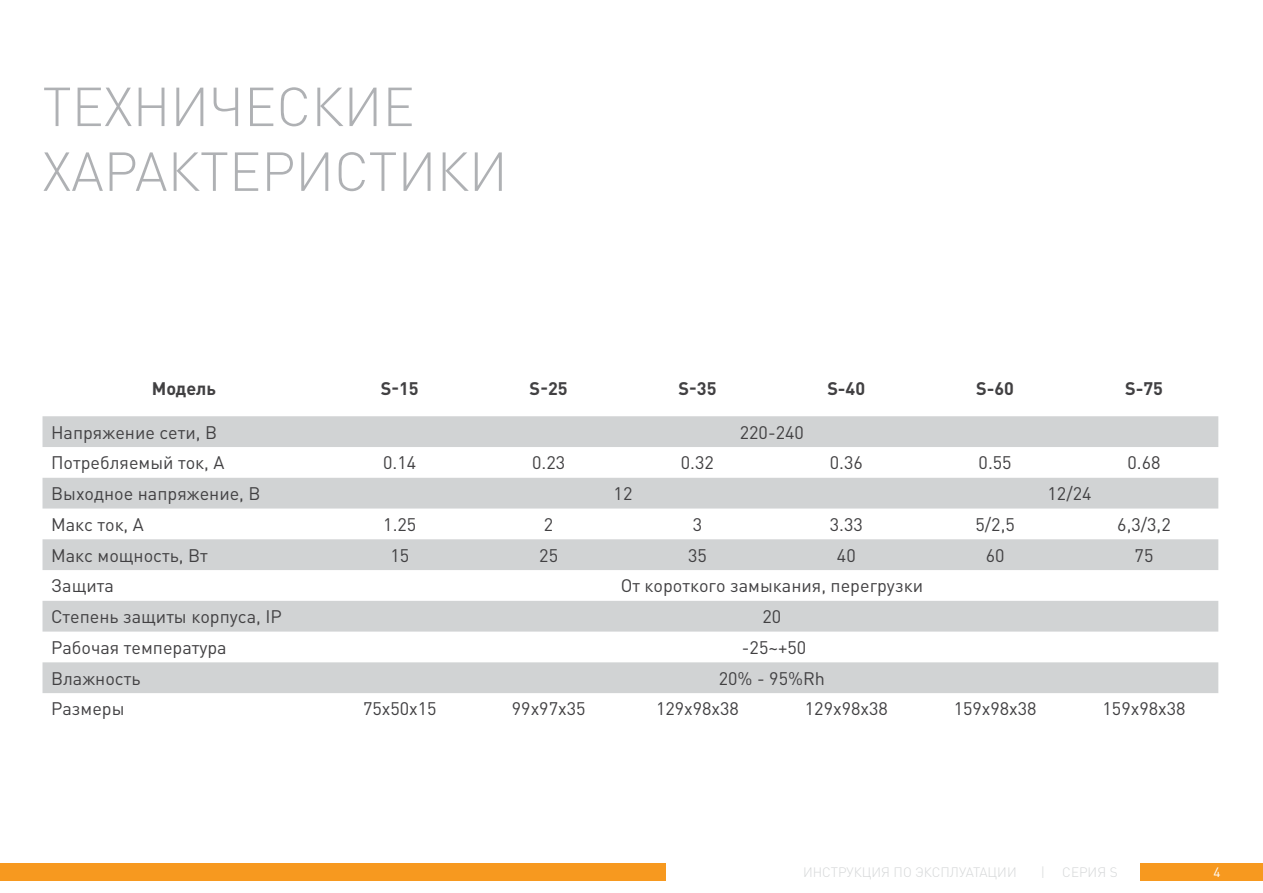
<style>
.page{position:relative;width:1263px;height:893px;background:#fff}
.page>*{position:absolute;margin:0;border:0;box-sizing:border-box;transform-origin:0 0}
.t1{font:300 54px/64.8px "DIN Pro";color:#afb1b4}
.t2{font:18px "DIN Pro";color:#414042}
.t3{font:700 18px "DIN Pro";color:#414042}
.t4{font:300 13.5px "DIN Pro";color:#d5d7d8}
.t5{font:13.5px "DIN Pro";color:#fff}
</style>
<div class="page">
<div style="left:1140px;top:863px;width:123px;height:17px;background:#f7991f"></div>
<div style="left:0;top:863px;width:665px;height:17px;background:#f7991f"></div>
<svg style="left:43px;top:416px;width:1175px;height:277px"></svg>
<div style="left:43px;top:478px;width:1175px;height:31px;background:#d1d3d4"></div>
<h1 class="t1" style="left:43px;top:72px;width:467px">ТЕХНИЧЕСКИЕ<br>ХАРАКТЕРИСТИКИ</h1>
<p class="t3" style="left:152px;top:376px;width:66px">Модель</p>
<p class="t3" style="left:381px;top:376px;width:39px">S-15</p>
<p class="t3" style="left:530px;top:376px;width:39px">S-25</p>
<p class="t3" style="left:678px;top:376px;width:39px">S-35</p>
<p class="t3" style="left:827px;top:376px;width:39px">S-40</p>
<p class="t3" style="left:976px;top:376px;width:39px">S-60</p>
<p class="t3" style="left:1125px;top:376px;width:39px">S-75</p>
<p class="t2" style="left:51px;top:420px;width:167px">Напряжение сети, В</p>
<p class="t2" style="left:740px;top:420px;width:66px">220-240</p>
<p class="t2" style="left:51px;top:451px;width:175px">Потребляемый ток, А</p>
<p class="t2" style="left:383px;top:451px;width:35px">0.14</p>
<p class="t2" style="left:532px;top:451px;width:35px">0.23</p>
<p class="t2" style="left:681px;top:451px;width:35px">0.32</p>
<p class="t2" style="left:830px;top:451px;width:35px">0.36</p>
<p class="t2" style="left:978px;top:451px;width:35px">0.55</p>
<p class="t2" style="left:1127px;top:451px;width:35px">0.68</p>
<p class="t2" style="left:51px;top:481px;width:211px">Выходное напряжение, В</p>
<p class="t2" style="left:614px;top:481px;width:20px">12</p>
<p class="t2" style="left:1047px;top:481px;width:45px">12/24</p>
<p class="t2" style="left:51px;top:512px;width:94px">Макс ток, А</p>
<p class="t2" style="left:383px;top:512px;width:35px">1.25</p>
<p class="t2" style="left:544px;top:512px;width:11px">2</p>
<p class="t2" style="left:693px;top:512px;width:11px">3</p>
<p class="t2" style="left:830px;top:512px;width:35px">3.33</p>
<p class="t2" style="left:975px;top:512px;width:41px">5/2,5</p>
<p class="t2" style="left:1117px;top:512px;width:55px">6,3/3,2</p>
<p class="t2" style="left:51px;top:543px;width:158px">Макс мощность, Вт</p>
<p class="t2" style="left:390px;top:543px;width:20px">15</p>
<p class="t2" style="left:539px;top:543px;width:20px">25</p>
<p class="t2" style="left:688px;top:543px;width:20px">35</p>
<p class="t2" style="left:837px;top:543px;width:20px">40</p>
<p class="t2" style="left:986px;top:543px;width:20px">60</p>
<p class="t2" style="left:1134px;top:543px;width:20px">75</p>
<p class="t2" style="left:51px;top:574px;width:64px">Защита</p>
<p class="t2" style="left:621px;top:574px;width:304px">От короткого замыкания, перегрузки</p>
<p class="t2" style="left:51px;top:604px;width:232px">Степень защиты корпуса, IP</p>
<p class="t2" style="left:762px;top:604px;width:20px">20</p>
<p class="t2" style="left:51px;top:635px;width:177px">Рабочая температура</p>
<p class="t2" style="left:742px;top:635px;width:66px">-25~+50</p>
<p class="t2" style="left:51px;top:666px;width:91px">Влажность</p>
<p class="t2" style="left:719px;top:666px;width:108px">20% - 95%Rh</p>
<p class="t2" style="left:51px;top:697px;width:75px">Размеры</p>
<p class="t2" style="left:363px;top:697px;width:75px">75x50x15</p>
<p class="t2" style="left:512px;top:697px;width:75px">99x97x35</p>
<p class="t2" style="left:656px;top:697px;width:84px">129x98x38</p>
<p class="t2" style="left:805px;top:697px;width:84px">129x98x38</p>
<p class="t2" style="left:954px;top:697px;width:84px">159x98x38</p>
<p class="t2" style="left:1102px;top:697px;width:84px">159x98x38</p>
<p class="t4" style="left:803px;top:863px;width:215px">ИНСТРУКЦИЯ ПО ЭКСПЛУАТАЦИИ</p>
<p class="t4" style="left:1041px;top:863px;width:6px">|</p>
<p class="t4" style="left:1062px;top:863px;width:57px">СЕРИЯ S</p>
<p class="t5" style="left:1213px;top:863px;width:9px">4</p>
</div>
